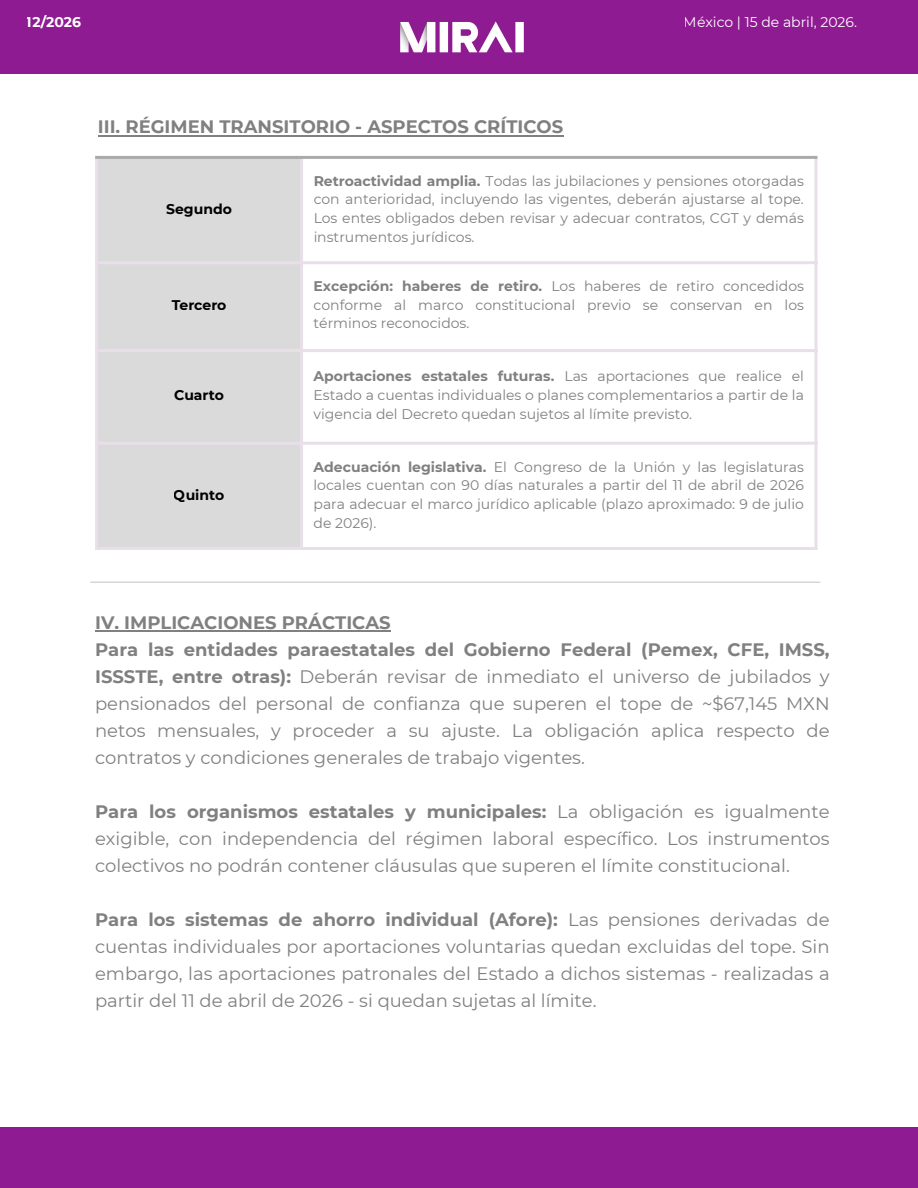
<style>
.page{position:relative;width:918px;height:1188px;background:#fff}
.page>*{position:absolute;margin:0;border:0;box-sizing:border-box;transform-origin:0 0}
.t1{font:18px/27px "Montserrat";color:#808080;text-align:justify}
.t2{font:700 18px "Montserrat";color:#808080}
.t3{font:14px/18.6px "Montserrat";color:#808080;text-align:justify}
.t4{font:700 14px "Montserrat";color:#000}
.t5{font:14px "Montserrat";color:#fff}
.t6{font:700 14px "Montserrat";color:#fff}
.s1{font-weight:700}
</style>
<div class="page">
<div style="left:0;top:0;width:918px;height:74px;background:#8f1b92"></div>
<img style="left:400px;top:21px;width:124px;height:32px">
<hr style="left:90px;top:581px;width:730px;height:2px;background:#808080">
<div style="left:98px;top:159px;width:202px;height:388px;background:#dadada"></div>
<hr style="left:95px;top:159px;width:3px;height:388px;background:#e9dfe9">
<hr style="left:300px;top:159px;width:3px;height:388px;background:#e9dfe9">
<hr style="left:814px;top:159px;width:3px;height:388px;background:#e9dfe9">
<hr style="left:95px;top:261px;width:722px;height:3px;background:#e9dfe9">
<hr style="left:95px;top:349px;width:722px;height:3px;background:#e9dfe9">
<hr style="left:95px;top:442px;width:722px;height:3px;background:#e9dfe9">
<hr style="left:95px;top:547px;width:722px;height:3px;background:#e9dfe9">
<hr style="left:95px;top:156px;width:722px;height:3px;background:#abaaab">
<hr style="left:98px;top:135px;width:465px;height:1px;background:#808080">
<hr style="left:95px;top:631px;width:296px;height:1px;background:#808080">
<div style="left:0;top:1128px;width:918px;height:60px;background:#8f1b92"></div>
<p class="t6" style="left:27px;top:13px;width:56px">12/2026</p>
<p class="t5" style="left:684px;top:13px;width:175px">México | 15 de abril, 2026.</p>
<h3 class="t2" style="left:98px;top:116px;width:467px">III. RÉGIMEN TRANSITORIO - ASPECTOS CRÍTICOS</h3>
<p class="t4" style="left:166px;top:200px;width:67px">Segundo</p>
<p class="t4" style="left:172px;top:296px;width:56px">Tercero</p>
<p class="t4" style="left:174px;top:386px;width:51px">Cuarto</p>
<p class="t4" style="left:174px;top:486px;width:52px">Quinto</p>
<p class="t3" style="left:313px;top:171px;width:492px"><span class="s1">Retroactividad amplia.</span> Todas las jubilaciones y pensiones otorgadas con anterioridad, incluyendo las vigentes, deberán ajustarse al tope.<br>Los entes obligados deben revisar y adecuar contratos, CGT y demás instrumentos jurídicos.</p>
<p class="t3" style="left:313px;top:277px;width:492px"><span class="s1">Excepción: haberes de retiro.</span> Los haberes de retiro concedidos conforme al marco constitucional previo se conservan en los términos reconocidos.</p>
<p class="t3" style="left:313px;top:367px;width:492px"><span class="s1">Aportaciones estatales futuras.</span> Las aportaciones que realice el Estado a cuentas individuales o planes complementarios a partir de la vigencia del Decreto quedan sujetos al límite previsto.</p>
<p class="t3" style="left:313px;top:457px;width:492px"><span class="s1">Adecuación legislativa.</span> El Congreso de la Unión y las legislaturas locales cuentan con 90 días naturales a partir del 11 de abril de 2026 para adecuar el marco jurídico aplicable (plazo aproximado: 9 de julio de 2026).</p>
<h3 class="t2" style="left:95px;top:612px;width:297px">IV. IMPLICACIONES PRÁCTICAS</h3>
<p class="t1" style="left:95px;top:636px;width:736px"><span class="s1">Para las entidades paraestatales del Gobierno Federal (Pemex, CFE, IMSS, ISSSTE, entre otras):</span> Deberán revisar de inmediato el universo de jubilados y pensionados del personal de confianza que superen el tope de ~$67,145 MXN netos mensuales, y proceder a su ajuste. La obligación aplica respecto de contratos y condiciones generales de trabajo vigentes.</p>
<p class="t1" style="left:95px;top:798px;width:736px"><span class="s1">Para los organismos estatales y municipales:</span> La obligación es igualmente exigible, con independencia del régimen laboral específico. Los instrumentos colectivos no podrán contener cláusulas que superen el límite constitucional.</p>
<p class="t1" style="left:95px;top:906px;width:736px"><span class="s1">Para los sistemas de ahorro individual (Afore):</span> Las pensiones derivadas de cuentas individuales por aportaciones voluntarias quedan excluidas del tope. Sin embargo, las aportaciones patronales del Estado a dichos sistemas - realizadas a partir del 11 de abril de 2026 - si quedan sujetas al límite.</p>
</div>
